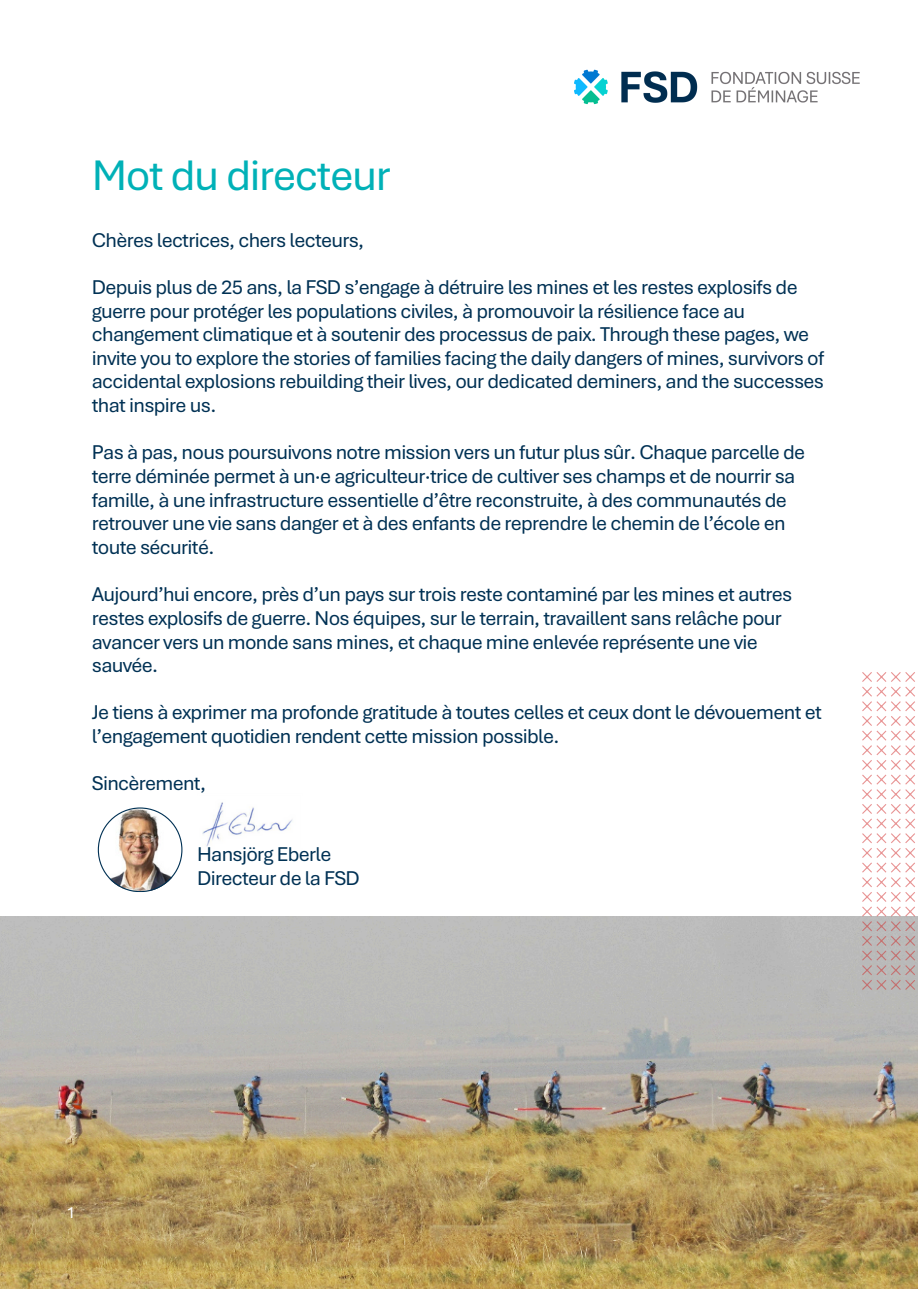
<style>
.page{position:relative;width:918px;height:1289px;background:#fff}
.page>*{position:absolute;margin:0;border:0;box-sizing:border-box;transform-origin:0 0}
.t1{font:44.85px "Bierstadt";letter-spacing:-.035em;color:#00b1b7}
.t2{font:21px/23.7px "Bierstadt";letter-spacing:-.035em;color:#003154}
.t3{font:16.8px "Bierstadt";color:#fff}
</style>
<div class="page">
<img style="left:574px;top:70px;width:286px;height:35px">
<img style="left:0;top:916px;width:918px;height:372px">
<img style="left:202px;top:802px;width:91px;height:45px">
<img style="left:98px;top:807px;width:84px;height:84px">
<svg style="left:862px;top:672px;width:53px;height:317px"></svg>
<p class="t1" style="left:92px;top:156px;width:300px">Mot du directeur</p>
<p class="t2" style="left:92px;top:230px;width:274px">Chères lectrices, chers lecteurs,</p>
<p class="t2" style="left:92px;top:277px;width:734px">Depuis plus de 25 ans, la FSD s’engage à détruire les mines et les restes explosifs de guerre pour protéger les populations civiles, à promouvoir la résilience face au changement climatique et à soutenir des processus de paix. Through these pages, we invite you to explore the stories of families facing the daily dangers of mines, survivors of accidental explosions rebuilding their lives, our dedicated deminers, and the successes that inspire us.</p>
<p class="t2" style="left:92px;top:442px;width:715px">Pas à pas, nous poursuivons notre mission vers un futur plus sûr. Chaque parcelle de terre déminée permet à un·e agriculteur·trice de cultiver ses champs et de nourrir sa famille, à une infrastructure essentielle d’être reconstruite, à des communautés de retrouver une vie sans danger et à des enfants de reprendre le chemin de l’école en toute sécurité.</p>
<p class="t2" style="left:92px;top:584px;width:702px">Aujourd’hui encore, près d’un pays sur trois reste contaminé par les mines et autres restes explosifs de guerre. Nos équipes, sur le terrain, travaillent sans relâche pour avancer vers un monde sans mines, et chaque mine enlevée représente une vie sauvée.</p>
<p class="t2" style="left:92px;top:702px;width:731px">Je tiens à exprimer ma profonde gratitude à toutes celles et ceux dont le dévouement et l’engagement quotidien rendent cette mission possible.</p>
<p class="t2" style="left:92px;top:773px;width:116px">Sincèrement,</p>
<p class="t2" style="left:197px;top:844px;width:136px">Hansjörg Eberle</p>
<p class="t2" style="left:197px;top:867px;width:164px">Directeur de la FSD</p>
<p class="t3" style="left:67px;top:1205px;width:11px">1</p>
</div>
